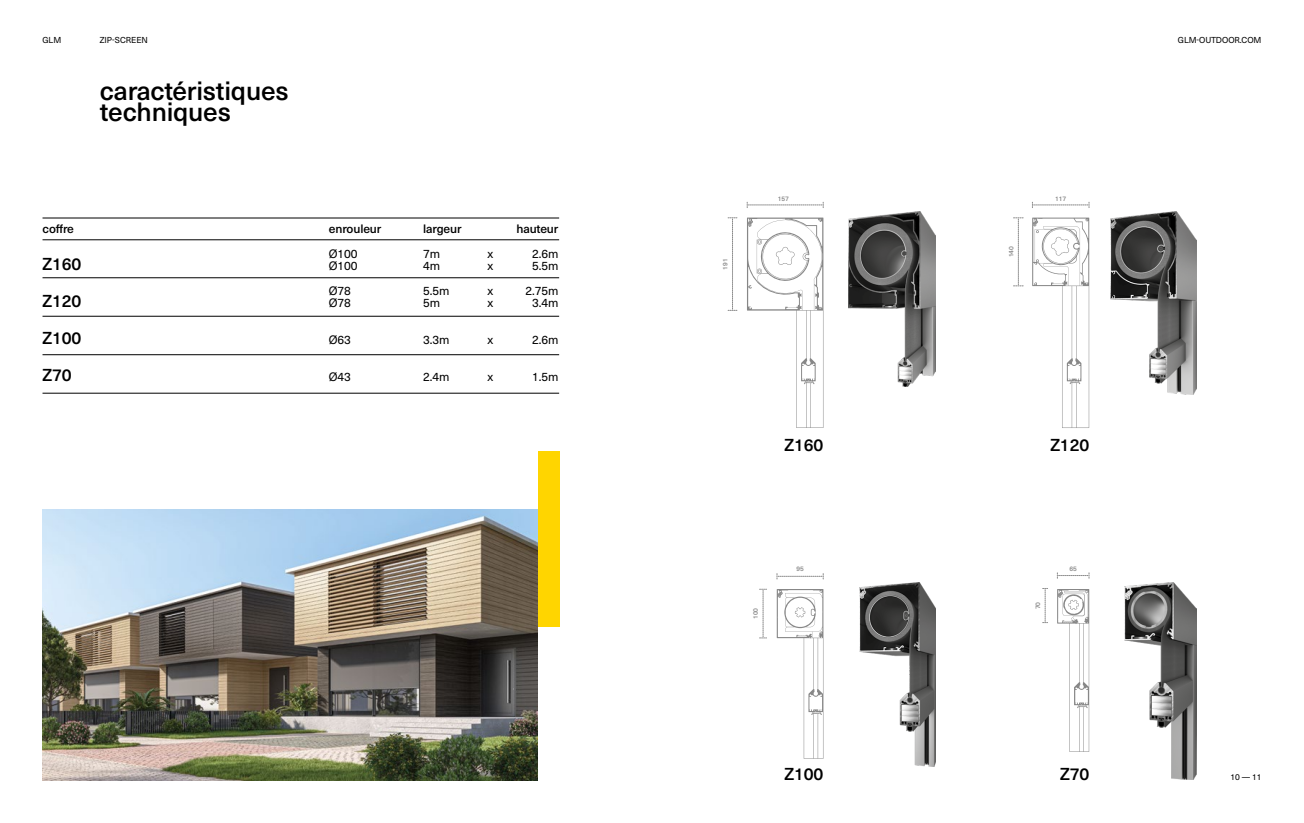
<style>
.page{position:relative;width:1304px;height:823px;background:#fff}
.page>*{position:absolute;margin:0;border:0;box-sizing:border-box;transform-origin:0 0}
.t1{font:500 26px/21px "Neue Haas Unica W1 G";letter-spacing:-.01em;color:#000}
.t2{font:500 17px/37px "Neue Haas Unica W1 G";letter-spacing:-.01em;color:#000;text-align:justify}
.t3{font:12px "Neue Haas Unica W1 G";letter-spacing:-.01em;color:#000}
.t4{font:500 12px "Neue Haas Unica W1 G";letter-spacing:-.01em;color:#000}
.t5{font:8.5px "Neue Haas Unica W1 G";letter-spacing:-.01em;color:#000}
.t6{font:500 6.5px "Neue Haas Unica W1 G";letter-spacing:-.01em;color:#878787}
</style>
<div class="page">
<img style="left:848px;top:211px;width:87px;height:175px">
<svg style="left:747px;top:217px;width:77px;height:210px"></svg>
<svg style="left:747px;top:202px;width:77px;height:5px"></svg>
<svg style="left:728px;top:217px;width:9px;height:94px"></svg>
<svg style="left:1032px;top:217px;width:58px;height:211px"></svg>
<img style="left:1111px;top:211px;width:85px;height:183px">
<svg style="left:1032px;top:202px;width:58px;height:5px"></svg>
<svg style="left:1013px;top:217px;width:10px;height:69px"></svg>
<hr style="left:43px;top:393px;width:516px;height:1px;background:#000">
<hr style="left:43px;top:277px;width:516px;height:1px;background:#000">
<hr style="left:43px;top:239px;width:516px;height:1px;background:#000">
<hr style="left:43px;top:218px;width:516px;height:1px;background:#000">
<hr style="left:43px;top:316px;width:516px;height:1px;background:#000">
<hr style="left:43px;top:354px;width:516px;height:1px;background:#000">
<img style="left:1125px;top:582px;width:71px;height:196px">
<svg style="left:1057px;top:572px;width:33px;height:6px"></svg>
<svg style="left:1057px;top:589px;width:32px;height:162px"></svg>
<svg style="left:1043px;top:588px;width:5px;height:35px"></svg>
<img style="left:859px;top:582px;width:76px;height:184px">
<svg style="left:777px;top:589px;width:46px;height:169px"></svg>
<svg style="left:777px;top:573px;width:47px;height:5px"></svg>
<svg style="left:760px;top:588px;width:7px;height:50px"></svg>
<img style="left:43px;top:509px;width:495px;height:271px">
<div style="left:538px;top:451px;width:21px;height:175px;background:#ffd500"></div>
<p class="t5" style="left:43px;top:33px;width:20px">GLM</p>
<p class="t5" style="left:100px;top:33px;width:50px">ZIP-SCREEN</p>
<p class="t5" style="left:1178px;top:33px;width:85px">GLM-OUTDOOR.COM</p>
<h1 class="t1" style="left:100px;top:78px;width:190px">caractéristiques techniques</h1>
<p class="t4" style="left:43px;top:220px;width:33px">coffre</p>
<p class="t4" style="left:329px;top:220px;width:54px">enrouleur</p>
<p class="t4" style="left:423px;top:220px;width:40px">largeur</p>
<p class="t4" style="left:517px;top:220px;width:43px">hauteur</p>
<p class="t3" style="left:329px;top:244px;width:30px">Ø100</p>
<p class="t3" style="left:423px;top:244px;width:18px">7m</p>
<p class="t3" style="left:488px;top:244px;width:7px">x</p>
<p class="t3" style="left:532px;top:244px;width:28px">2.6m</p>
<p class="t3" style="left:329px;top:257px;width:30px">Ø100</p>
<p class="t3" style="left:423px;top:257px;width:18px">4m</p>
<p class="t3" style="left:488px;top:257px;width:7px">x</p>
<p class="t3" style="left:532px;top:257px;width:28px">5.5m</p>
<p class="t3" style="left:329px;top:281px;width:24px">Ø78</p>
<p class="t3" style="left:423px;top:281px;width:28px">5.5m</p>
<p class="t3" style="left:488px;top:281px;width:7px">x</p>
<p class="t3" style="left:526px;top:281px;width:34px">2.75m</p>
<p class="t3" style="left:329px;top:294px;width:24px">Ø78</p>
<p class="t3" style="left:423px;top:294px;width:18px">5m</p>
<p class="t3" style="left:488px;top:294px;width:7px">x</p>
<p class="t3" style="left:532px;top:294px;width:28px">3.4m</p>
<p class="t3" style="left:329px;top:331px;width:24px">Ø63</p>
<p class="t3" style="left:423px;top:331px;width:28px">3.3m</p>
<p class="t3" style="left:488px;top:331px;width:7px">x</p>
<p class="t3" style="left:532px;top:331px;width:28px">2.6m</p>
<p class="t3" style="left:329px;top:368px;width:24px">Ø43</p>
<p class="t3" style="left:423px;top:368px;width:28px">2.4m</p>
<p class="t3" style="left:488px;top:368px;width:7px">x</p>
<p class="t3" style="left:532px;top:368px;width:28px">1.5m</p>
<h2 class="t2" style="left:43px;top:244px;width:40px">Z160<br>Z120<br>Z100<br>Z70</h2>
<p class="t6" style="left:720px;top:269px;width:13px;rotate:-90deg">191</p>
<p class="t6" style="left:778px;top:194px;width:13px">157</p>
<h2 class="t2" style="left:785px;top:425px;width:40px">Z160</h2>
<p class="t6" style="left:751px;top:618px;width:13px;rotate:-90deg">100</p>
<p class="t6" style="left:796px;top:563px;width:9px">95</p>
<h2 class="t2" style="left:785px;top:754px;width:40px">Z100</h2>
<p class="t6" style="left:1006px;top:257px;width:13px;rotate:-90deg">140</p>
<p class="t6" style="left:1055px;top:194px;width:13px">117</p>
<h2 class="t2" style="left:1050px;top:425px;width:40px">Z120</h2>
<p class="t6" style="left:1033px;top:609px;width:9px;rotate:-90deg">70</p>
<p class="t6" style="left:1069px;top:563px;width:9px">65</p>
<h2 class="t2" style="left:1060px;top:754px;width:31px">Z70</h2>
<p class="t5" style="left:1230px;top:770px;width:33px">10 — 11</p>
</div>
